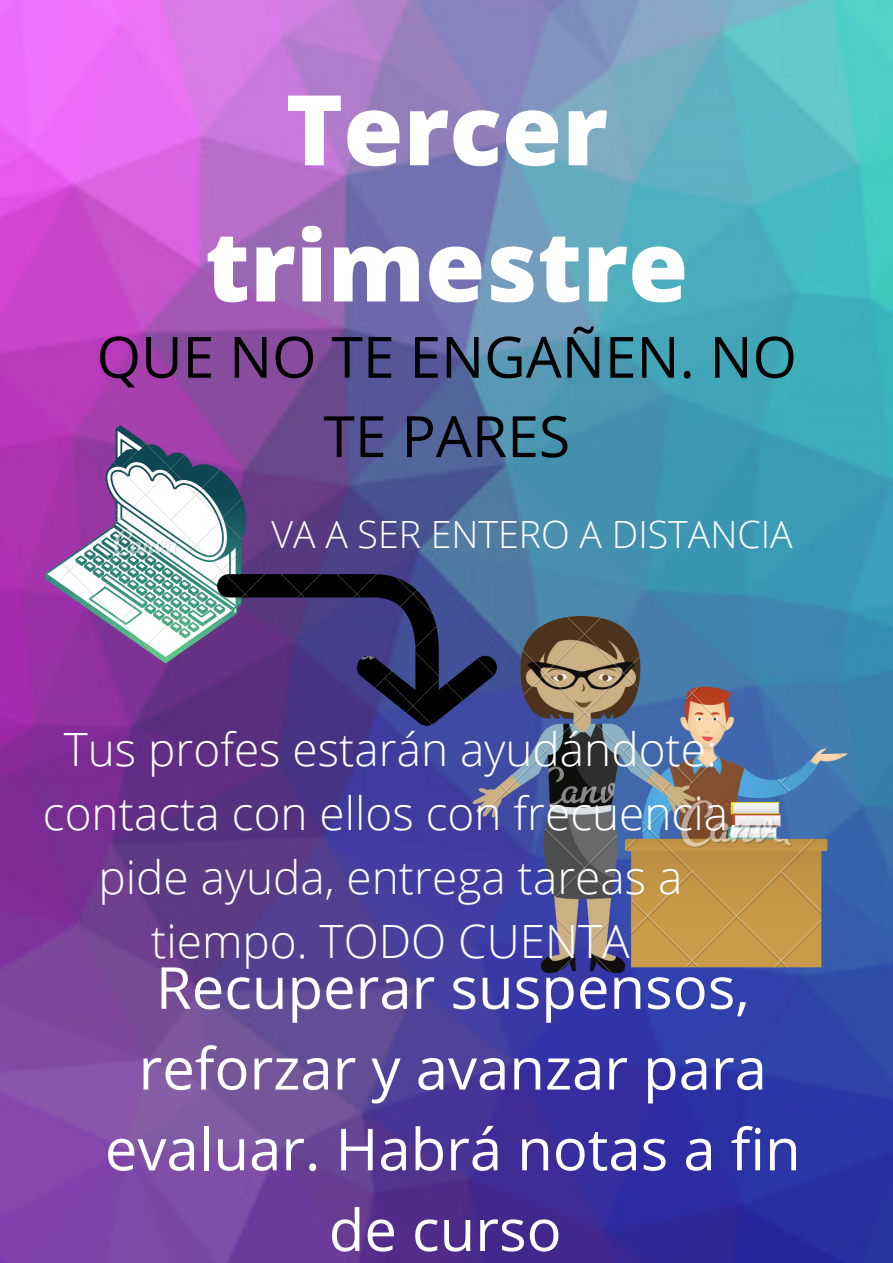
<style>
.page{position:relative;width:893px;height:1263px;background:#fff}
.page>*{position:absolute;margin:0;border:0;box-sizing:border-box;transform-origin:0 0}
.t1{font:800 97.57px/136.2px "Open Sans";color:#fff;text-align:center}
.t2{font:57.97px/80.7px "Open Sans";color:#fff;text-align:center}
.t3{font:57px/79.3px "Open Sans";color:#000;text-align:center}
.t4{font:300 45.9px/64.1px "Open Sans";color:#fff;text-align:center}
.t5{font:300 37.5px "Open Sans";color:#fff}
</style>
<div class="page">
<img style="left:0;top:0;width:893px;height:1263px">
<img style="left:20px;top:418px;width:251px;height:252px">
<img style="left:514px;top:604px;width:379px;height:445px">
<img style="left:447px;top:595px;width:275px;height:390px">
<img style="left:218px;top:511px;width:279px;height:279px">
<h1 class="t1" style="left:205px;top:59px;width:485px">Tercer trimestre</h1>
<p class="t3" style="left:97px;top:316px;width:702px">QUE NO TE ENGAÑEN. NO<br>TE PARES</p>
<p class="t5" style="left:271px;top:507px;width:523px">VA A SER ENTERO A DISTANCIA</p>
<p class="t4" style="left:43px;top:716px;width:696px">Tus profes estarán ayudándote: contacta con ellos con frecuencia, pide ayuda, entrega tareas a tiempo. TODO CUENTA</p>
<p class="t2" style="left:105px;top:946px;width:697px">Recuperar suspensos, reforzar y avanzar para evaluar. Habrá notas a fin de curso</p>
</div>
